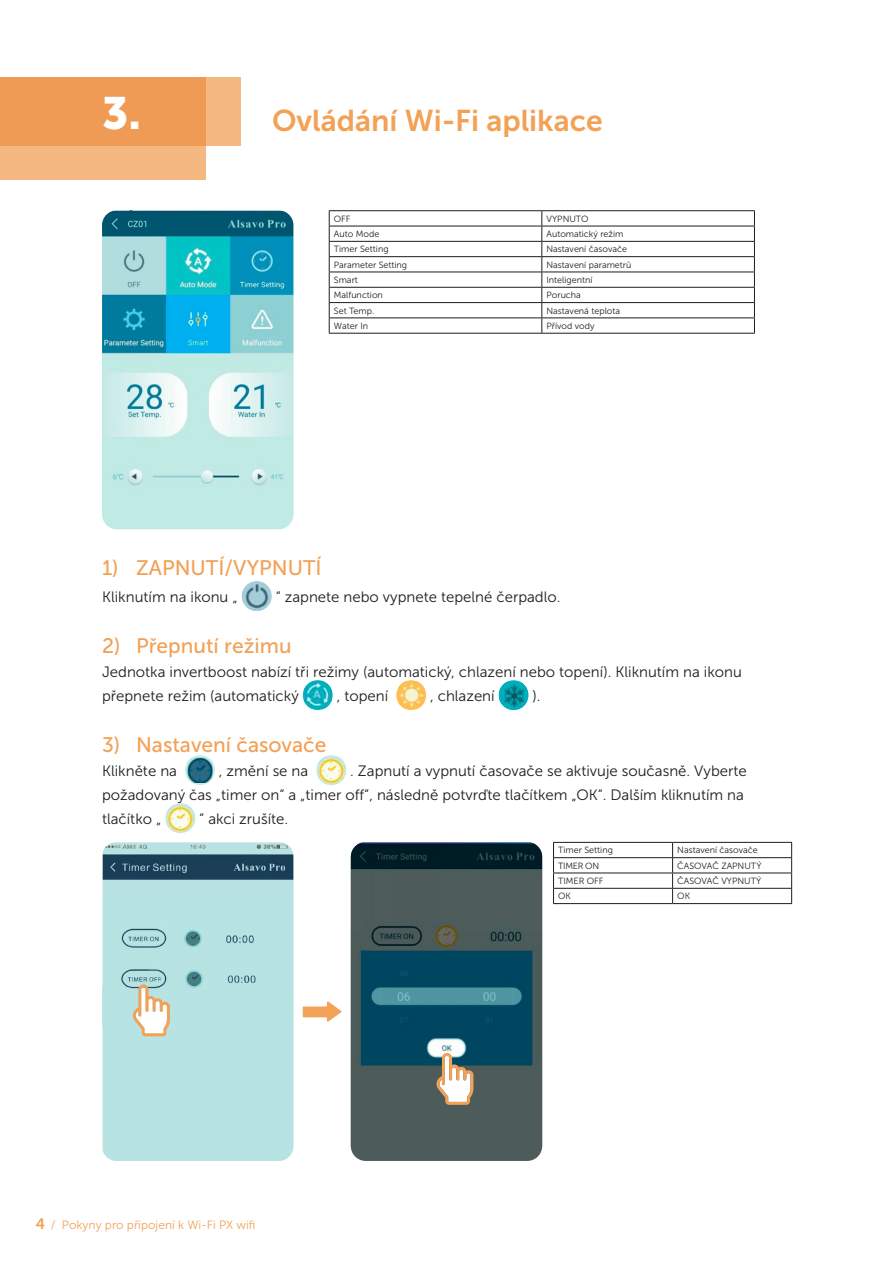
<style>
.page{position:relative;width:893px;height:1263px;background:#fff}
.page>*{position:absolute;margin:0;border:0;box-sizing:border-box;transform-origin:0 0}
.t1{font:45px "Museo Sans 900";color:#fff}
.t2{font:30px "Museo Sans 700";color:#f2a156}
.t3{font:21px "Museo Sans 500";color:#f2a156}
.t4{font:15px/24px "Museo Sans 300";color:#1d1d1b}
.t5{font:12px "Museo Sans 300";color:#f2a156}
.t6{font:9px "Museo Sans 300";color:#1d1d1b}
.s1{font-family:"Museo Sans 700";font-size:15px}
</style>
<div class="page">
<img style="left:242px;top:581px;width:29px;height:30px">
<svg style="left:303px;top:680px;width:30px;height:30px"></svg>
<img style="left:304px;top:681px;width:28px;height:28px">
<svg style="left:396px;top:680px;width:30px;height:30px"></svg>
<img style="left:398px;top:681px;width:27px;height:28px">
<svg style="left:499px;top:680px;width:29px;height:30px"></svg>
<img style="left:499px;top:682px;width:28px;height:27px">
<svg style="left:185px;top:755px;width:30px;height:30px"></svg>
<img style="left:187px;top:757px;width:26px;height:26px">
<svg style="left:316px;top:755px;width:30px;height:30px"></svg>
<img style="left:318px;top:756px;width:28px;height:28px">
<svg style="left:165px;top:803px;width:30px;height:30px"></svg>
<img style="left:167px;top:804px;width:28px;height:28px">
<div style="left:0;top:77px;width:241px;height:69px;background:#f5b880"></div>
<svg style="left:0;top:77px;width:206px;height:102px;background:#f0a462"></svg>
<div style="left:102px;top:210px;width:191px;height:319px;background:#c0eae4;border-radius:15px"></div>
<img style="left:102px;top:210px;width:191px;height:276px">
<img style="left:102px;top:842px;width:191px;height:319px">
<div style="left:351px;top:842px;width:191px;height:319px;background:#4d5b5a;border-radius:15px"></div>
<img style="left:351px;top:842px;width:191px;height:250px">
<svg style="left:436px;top:1053px;width:37px;height:52px;background:#b9b09f"></svg>
<svg style="left:133px;top:984px;width:37px;height:52px"></svg>
<hr style="left:329px;top:210px;width:213px;height:1px;background:#1d1d1b">
<hr style="left:542px;top:210px;width:213px;height:1px;background:#1d1d1b">
<hr style="left:329px;top:226px;width:213px;height:1px;background:#1d1d1b">
<hr style="left:542px;top:226px;width:213px;height:1px;background:#1d1d1b">
<hr style="left:329px;top:241px;width:213px;height:1px;background:#1d1d1b">
<hr style="left:542px;top:241px;width:213px;height:1px;background:#1d1d1b">
<hr style="left:329px;top:256px;width:213px;height:1px;background:#1d1d1b">
<hr style="left:542px;top:256px;width:213px;height:1px;background:#1d1d1b">
<hr style="left:329px;top:272px;width:213px;height:1px;background:#1d1d1b">
<hr style="left:542px;top:272px;width:213px;height:1px;background:#1d1d1b">
<hr style="left:329px;top:287px;width:213px;height:1px;background:#1d1d1b">
<hr style="left:542px;top:287px;width:213px;height:1px;background:#1d1d1b">
<hr style="left:329px;top:302px;width:213px;height:1px;background:#1d1d1b">
<hr style="left:542px;top:302px;width:213px;height:1px;background:#1d1d1b">
<hr style="left:329px;top:317px;width:213px;height:1px;background:#1d1d1b">
<svg style="left:329px;top:211px;width:1px;height:122px"></svg>
<hr style="left:542px;top:317px;width:213px;height:1px;background:#1d1d1b">
<svg style="left:541px;top:211px;width:1px;height:122px"></svg>
<svg style="left:754px;top:211px;width:1px;height:122px"></svg>
<hr style="left:329px;top:333px;width:213px;height:1px;background:#1d1d1b">
<hr style="left:542px;top:333px;width:213px;height:1px;background:#1d1d1b">
<hr style="left:553px;top:842px;width:120px;height:1px;background:#1d1d1b">
<hr style="left:673px;top:842px;width:119px;height:1px;background:#1d1d1b">
<hr style="left:553px;top:857px;width:120px;height:1px;background:#1d1d1b">
<hr style="left:673px;top:857px;width:119px;height:1px;background:#1d1d1b">
<hr style="left:553px;top:873px;width:120px;height:1px;background:#1d1d1b">
<hr style="left:673px;top:873px;width:119px;height:1px;background:#1d1d1b">
<hr style="left:553px;top:888px;width:120px;height:1px;background:#1d1d1b">
<svg style="left:553px;top:843px;width:1px;height:60px"></svg>
<hr style="left:673px;top:888px;width:119px;height:1px;background:#1d1d1b">
<svg style="left:672px;top:843px;width:1px;height:60px"></svg>
<svg style="left:791px;top:843px;width:1px;height:60px"></svg>
<hr style="left:553px;top:903px;width:120px;height:1px;background:#1d1d1b">
<hr style="left:673px;top:903px;width:119px;height:1px;background:#1d1d1b">
<svg style="left:303px;top:1001px;width:39px;height:21px"></svg>
<h1 class="t1" style="left:102px;top:88px;width:41px">3.</h1>
<h2 class="t2" style="left:272px;top:103px;width:332px">Ovládání Wi-Fi aplikace</h2>
<p class="t6" style="left:334px;top:214px;width:18px">OFF</p>
<p class="t6" style="left:546px;top:214px;width:44px">VYPNUTO</p>
<p class="t6" style="left:334px;top:229px;width:47px">Auto Mode</p>
<p class="t6" style="left:546px;top:229px;width:78px">Automatický režim</p>
<p class="t6" style="left:334px;top:244px;width:56px">Timer Setting</p>
<p class="t6" style="left:546px;top:244px;width:82px">Nastavení časovače</p>
<p class="t6" style="left:334px;top:260px;width:75px">Parameter Setting</p>
<p class="t6" style="left:546px;top:260px;width:86px">Nastavení parametrů</p>
<p class="t6" style="left:334px;top:275px;width:25px">Smart</p>
<p class="t6" style="left:546px;top:275px;width:48px">Inteligentní</p>
<p class="t6" style="left:334px;top:290px;width:51px">Malfunction</p>
<p class="t6" style="left:546px;top:290px;width:36px">Porucha</p>
<p class="t6" style="left:334px;top:306px;width:42px">Set Temp.</p>
<p class="t6" style="left:546px;top:306px;width:75px">Nastavená teplota</p>
<p class="t6" style="left:334px;top:321px;width:36px">Water In</p>
<p class="t6" style="left:546px;top:321px;width:50px">Přívod vody</p>
<h3 class="t3" style="left:102px;top:556px;width:221px">1) ZAPNUTÍ/VYPNUTÍ</h3>
<p class="t4" style="left:102px;top:585px;width:137px">Kliknutím na ikonu „</p>
<p class="t4" style="left:276px;top:585px;width:286px">“ zapnete nebo vypnete tepelné čerpadlo.</p>
<h3 class="t3" style="left:102px;top:634px;width:191px">2) Přepnutí režimu</h3>
<p class="t4" style="left:102px;top:660px;width:641px">Jednotka invertboost nabízí tři režimy (automatický, chlazení nebo topení). Kliknutím na ikonu přepnete režim (automatický</p>
<p class="t4" style="left:337px;top:684px;width:53px">, topení</p>
<p class="t4" style="left:430px;top:684px;width:66px">, chlazení</p>
<p class="t4" style="left:532px;top:684px;width:10px">).</p>
<h3 class="t3" style="left:102px;top:733px;width:226px">3) Nastavení časovače</h3>
<p class="t4" style="left:102px;top:759px;width:76px">Klikněte na</p>
<p class="t4" style="left:219px;top:759px;width:91px">, změní se na</p>
<p class="t4" style="left:102px;top:759px;width:646px;text-indent:248px">. Zapnutí a vypnutí časovače se aktivuje současně. Vyberte požadovaný čas „timer on“ a „timer off“, následně potvrďte tlačítkem „OK“. Dalším kliknutím na tlačítko „</p>
<p class="t4" style="left:199px;top:807px;width:90px">“ akci zrušíte.</p>
<p class="t5" style="left:36px;top:1218px;width:221px"><span class="s1">4</span> / Pokyny pro připojení k Wi-Fi PX wifi</p>
<p class="t6" style="left:558px;top:845px;width:56px">Timer Setting</p>
<p class="t6" style="left:677px;top:845px;width:82px">Nastavení časovače</p>
<p class="t6" style="left:558px;top:861px;width:42px">TIMER ON</p>
<p class="t6" style="left:677px;top:861px;width:86px">ČASOVAČ ZAPNUTÝ</p>
<p class="t6" style="left:558px;top:876px;width:47px">TIMER OFF</p>
<p class="t6" style="left:677px;top:876px;width:86px">ČASOVAČ VYPNUTÝ</p>
<p class="t6" style="left:558px;top:891px;width:14px">OK</p>
<p class="t6" style="left:677px;top:891px;width:14px">OK</p>
</div>
